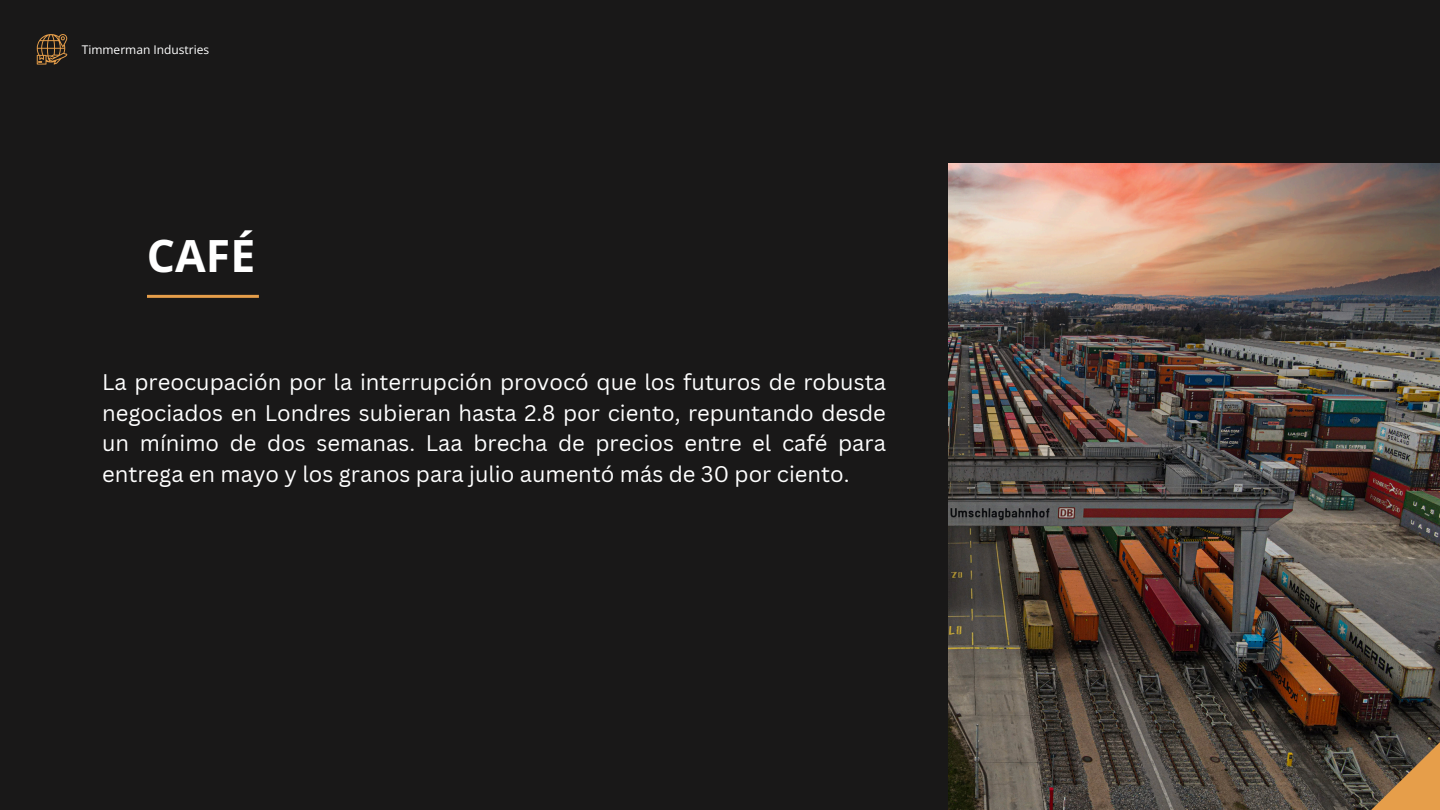
<style>
.page{position:relative;width:1440px;height:810px;background:#191818}
.page>*{position:absolute;margin:0;border:0;box-sizing:border-box;transform-origin:0 0}
.t1{font:700 44.4px "Open Sans";color:#fff}
.t2{font:22px/30.8px "Canva Sans";color:#fff;text-align:justify}
.t3{font:12px "Open Sans";color:#fff}
</style>
<div class="page">
<svg style="left:37px;top:34px;width:30px;height:31px"></svg>
<img style="left:948px;top:164px;width:492px;height:646px">
<svg style="left:1370px;top:741px;width:70px;height:69px;background:#936e42"></svg>
<hr style="left:147px;top:295px;width:112px;height:3px;background:#e69e4a">
<p class="t3" style="left:82px;top:41px;width:129px">Timmerman Industries</p>
<p class="t1" style="left:147px;top:225px;width:110px">CAFÉ</p>
<h1 class="t2" style="left:102px;top:366px;width:785px">La preocupación por la interrupción provocó que los futuros de robusta negociados en Londres subieran hasta 2.8 por ciento, repuntando desde un mínimo de dos semanas. Laa brecha de precios entre el café para entrega en mayo y los granos para julio aumentó más de 30 por ciento.</h1>
</div>
